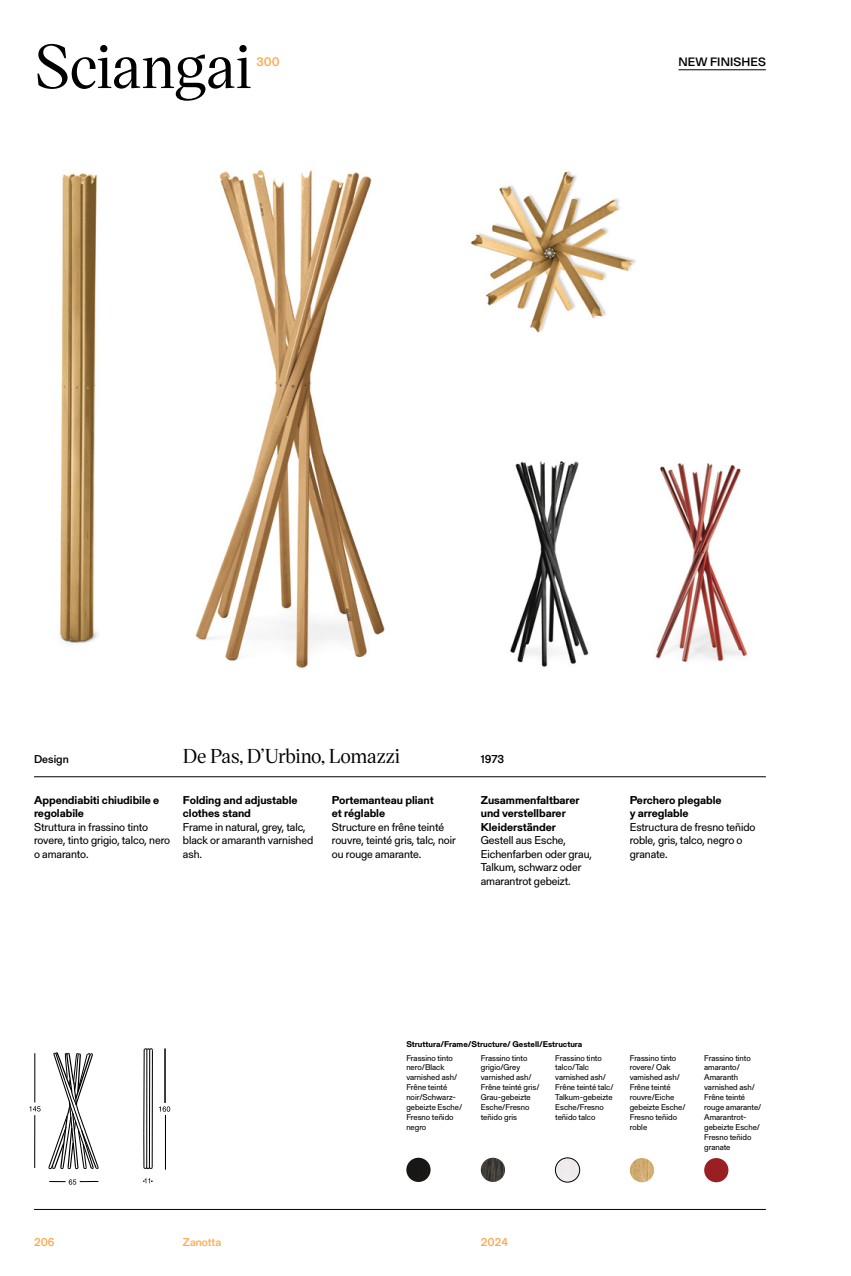
<style>
.page{position:relative;width:851px;height:1276px;background:#fff}
.page>*{position:absolute;margin:0;border:0;box-sizing:border-box;transform-origin:0 0}
.t1{font:500 60px "Victor Serif 50";letter-spacing:-.015em;color:#000}
.t2{font:500 19.5px "Victor Serif 50";letter-spacing:-.01em;color:#000}
.t3{font:500 12.3px "Gerstner Programm FSL";color:#ffaa4f}
.t4{font:500 12px "Gerstner Programm FSL";letter-spacing:.01em;color:#000}
.t5{font:11.25px/13.5px "Gerstner Programm FSL";letter-spacing:-.005em;color:#000}
.t6{font:700 11.25px/13.5px "Gerstner Programm FSL";letter-spacing:-.005em;color:#000}
.t7{font:500 11.25px "Gerstner Programm FSL";color:#ffaa4f}
.t8{font:500 11.25px "Gerstner Programm FSL";color:#000}
.t9{font:8.25px/9.9px "Gerstner Programm FSL";color:#000}
.t10{font:700 8.25px "Gerstner Programm FSL";color:#000}
</style>
<div class="page">
<img style="left:195px;top:169px;width:190px;height:500px">
<img style="left:60px;top:173px;width:38px;height:471px">
<img style="left:655px;top:463px;width:93px;height:199px">
<img style="left:510px;top:461px;width:79px;height:206px">
<img style="left:470px;top:170px;width:166px;height:163px">
<hr style="left:34px;top:1209px;width:731px;height:1px;background:#000">
<hr style="left:34px;top:776px;width:731px;height:1px;background:#000">
<svg style="left:143px;top:1048px;width:10px;height:121px"></svg>
<svg style="left:48px;top:1052px;width:51px;height:117px"></svg>
<svg style="left:29px;top:1053px;width:12px;height:115px"></svg>
<svg style="left:159px;top:1106px;width:11px;height:5px"></svg>
<svg style="left:143px;top:1178px;width:9px;height:5px"></svg>
<svg style="left:49px;top:1179px;width:49px;height:5px"></svg>
<hr style="left:165px;top:1115px;width:1px;height:54px;background:#000">
<hr style="left:165px;top:1048px;width:1px;height:55px;background:#000">
<img style="left:406px;top:1157px;width:24px;height:25px;border-radius:12px">
<img style="left:480px;top:1157px;width:25px;height:25px;border-radius:12px">
<img style="left:629px;top:1158px;width:25px;height:24px;border-radius:12px">
<img style="left:555px;top:1158px;width:24px;height:24px;border-radius:12px">
<div style="left:555px;top:1157px;width:24px;height:25px;border:1px solid #000;border-radius:50%"></div>
<div style="left:704px;top:1158px;width:24px;height:24px;background:#9a1f22;border-radius:50%"></div>
<hr style="left:678px;top:70px;width:87px;height:1px;background:#000">
<h1 class="t1" style="left:34px;top:26px;width:219px">Sciangai</h1>
<h3 class="t3" style="left:256px;top:53px;width:25px">300</h3>
<h3 class="t4" style="left:678px;top:53px;width:89px">NEW FINISHES</h3>
<h3 class="t8" style="left:34px;top:751px;width:36px">Design</h3>
<h2 class="t2" style="left:183px;top:743px;width:219px">De Pas, D’Urbino, Lomazzi</h2>
<h3 class="t6" style="left:34px;top:792px;width:127px">Appendiabiti chiudibile e regolabile</h3>
<h3 class="t5" style="left:34px;top:819px;width:138px">Struttura in frassino tinto rovere, tinto grigio, talco, nero o amaranto.</h3>
<h3 class="t6" style="left:183px;top:792px;width:116px">Folding and adjustable clothes stand</h3>
<h3 class="t5" style="left:183px;top:819px;width:132px">Frame in natural, grey, talc, black or amaranth varnished ash.</h3>
<h3 class="t6" style="left:332px;top:792px;width:103px">Portemanteau pliant et réglable</h3>
<h3 class="t5" style="left:332px;top:819px;width:125px">Structure en frêne teinté rouvre, teinté gris, talc, noir ou rouge amarante.</h3>
<h3 class="t8" style="left:480px;top:751px;width:25px">1973</h3>
<h3 class="t6" style="left:480px;top:792px;width:100px">Zusammenfaltbarer und verstellbarer<br>Kleiderständer</h3>
<h3 class="t5" style="left:480px;top:833px;width:113px">Gestell aus Esche,<br>Eichenfarben oder grau,<br>Talkum, schwarz oder amarantrot gebeizt.</h3>
<h3 class="t6" style="left:629px;top:792px;width:93px">Perchero plegable y arreglable</h3>
<h3 class="t5" style="left:629px;top:819px;width:127px">Estructura de fresno teñido roble, gris, talco, negro o granate.</h3>
<p class="t10" style="left:406px;top:1038px;width:177px">Struttura/Frame/Structure/ Gestell/Estructura</p>
<p class="t9" style="left:406px;top:1052px;width:57px">Frassino tinto nero/Black varnished ash/<br>Frêne teinté noir/Schwarz&shy;gebeizte Esche/<br>Fresno teñido negro</p>
<p class="t9" style="left:480px;top:1052px;width:60px">Frassino tinto grigio/Grey varnished ash/<br>Frêne teinté gris/<br>Grau-gebeizte<br>Esche/Fresno teñido gris</p>
<p class="t9" style="left:555px;top:1052px;width:60px">Frassino tinto talco/Talc varnished ash/<br>Frêne teinté talc/<br>Talkum-gebeizte<br>Esche/Fresno teñido talco</p>
<p class="t9" style="left:629px;top:1052px;width:57px">Frassino tinto rovere/ Oak vamished ash/<br>Frêne teinté rouvre/Eiche gebeizte Esche/<br>Fresno teñido roble</p>
<p class="t9" style="left:704px;top:1052px;width:59px">Frassino tinto amaranto/<br>Amaranth varnished ash/<br>Frêne teinté rouge amarante/<br>Amarantrot&shy;gebeizte Esche/<br>Fresno teñido granate</p>
<h3 class="t7" style="left:34px;top:1234px;width:22px">206</h3>
<h3 class="t7" style="left:183px;top:1234px;width:40px">Zanotta</h3>
<h3 class="t7" style="left:480px;top:1234px;width:29px">2024</h3>
</div>
